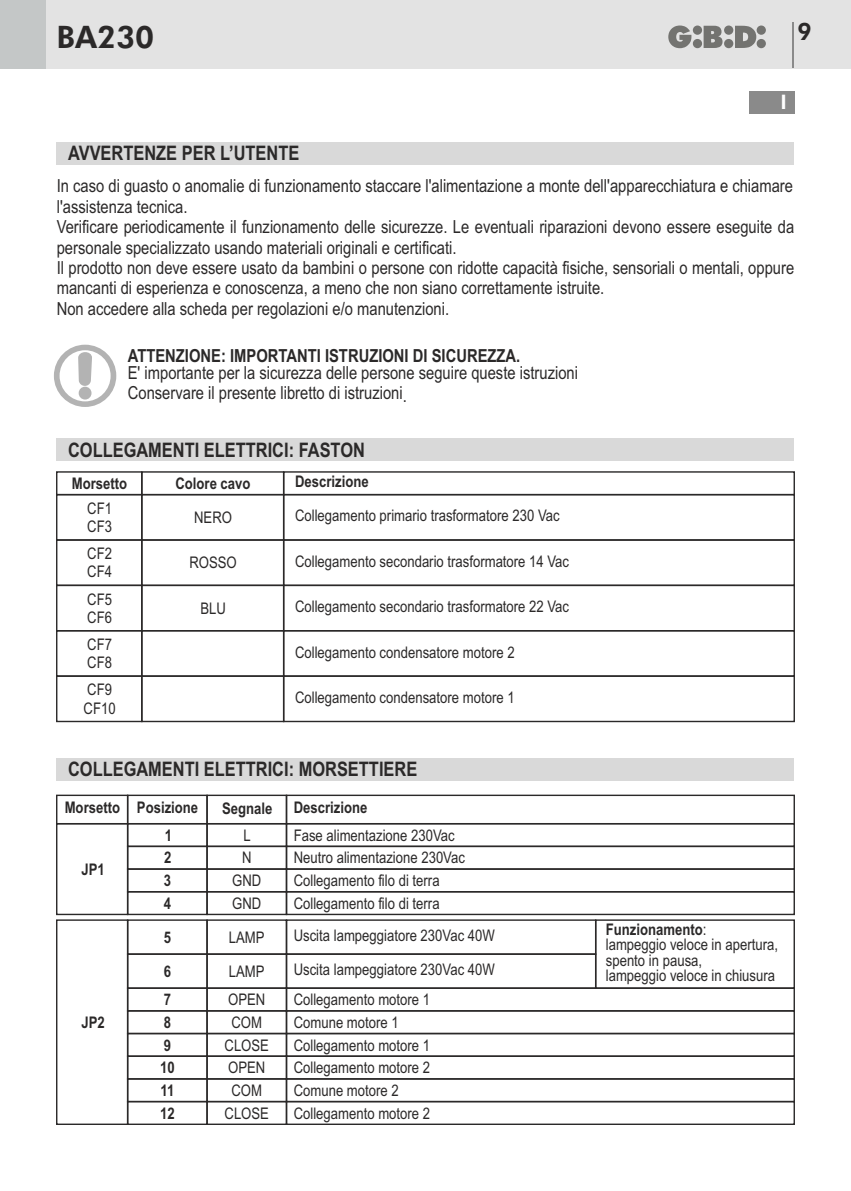
<style>
.page{position:relative;width:851px;height:1191px;background:#fff}
.page>*{position:absolute;margin:0;border:0;box-sizing:border-box;transform-origin:0 0}
.t1{font:800 31px "Futura BT";color:#2b2929}
.t2{font:800 24px "Futura BT";color:#2b2929}
.t3{font:700 20px "Arial Narrow";color:#2b2929}
.t4{font:800 20px "Futura BT";color:#fff}
.t5{font:18px/20.4px "Arial Narrow";color:#2b2929}
.t6{font:700 18px "Arial Narrow";color:#2b2929}
.t7{font:16px/22.6px "Arial Narrow";color:#2b2929}
.t8{font:700 16px/22.6px "Arial Narrow";color:#2b2929}
.s1{font-weight:700}
</style>
<div class="page">
<div style="left:0;top:0;width:850px;height:68px;background:#e3e3e3"></div>
<div style="left:0;top:0;width:45px;height:68px;background:#c4c7c7"></div>
<svg style="left:668px;top:26px;width:97px;height:22px"></svg>
<hr style="left:792px;top:23px;width:2px;height:45px;background:#8a8a8a">
<div style="left:748px;top:91px;width:46px;height:22px;background:#8a8a8a"></div>
<div style="left:57px;top:142px;width:737px;height:22px;background:#d9d9d9"></div>
<svg style="left:78px;top:352px;width:14px;height:48px"></svg>
<div style="left:54px;top:345px;width:62px;height:62px;border:6px solid #b3b3b3;border-radius:50%"></div>
<div style="left:57px;top:438px;width:737px;height:23px;background:#d9d9d9"></div>
<div style="left:141px;top:471px;width:143px;height:24px;border:1px solid #2b2929"></div>
<div style="left:141px;top:494px;width:143px;height:47px;border:1px solid #2b2929"></div>
<div style="left:141px;top:539px;width:143px;height:47px;border:1px solid #2b2929"></div>
<div style="left:141px;top:584px;width:143px;height:47px;border:1px solid #2b2929"></div>
<div style="left:141px;top:630px;width:143px;height:47px;border:1px solid #2b2929"></div>
<div style="left:141px;top:675px;width:143px;height:47px;border:1px solid #2b2929"></div>
<div style="left:283px;top:471px;width:511px;height:24px;border:1px solid #2b2929"></div>
<div style="left:283px;top:494px;width:511px;height:47px;border:1px solid #2b2929"></div>
<div style="left:283px;top:539px;width:511px;height:47px;border:1px solid #2b2929"></div>
<div style="left:283px;top:584px;width:511px;height:47px;border:1px solid #2b2929"></div>
<div style="left:283px;top:630px;width:511px;height:47px;border:1px solid #2b2929"></div>
<div style="left:283px;top:675px;width:511px;height:47px;border:1px solid #2b2929"></div>
<div style="left:56px;top:471px;width:86px;height:24px;border:1px solid #2b2929"></div>
<div style="left:56px;top:494px;width:86px;height:47px;border:1px solid #2b2929"></div>
<div style="left:56px;top:539px;width:86px;height:47px;border:1px solid #2b2929"></div>
<div style="left:56px;top:584px;width:86px;height:47px;border:1px solid #2b2929"></div>
<div style="left:56px;top:630px;width:86px;height:47px;border:1px solid #2b2929"></div>
<div style="left:56px;top:675px;width:86px;height:47px;border:1px solid #2b2929"></div>
<div style="left:57px;top:757px;width:737px;height:23px;background:#d9d9d9"></div>
<div style="left:56px;top:794px;width:72px;height:30px;border:1px solid #2b2929"></div>
<div style="left:56px;top:823px;width:72px;height:92px;border:1px solid #2b2929"></div>
<div style="left:56px;top:919px;width:72px;height:206px;border:1px solid #2b2929"></div>
<div style="left:127px;top:794px;width:81px;height:30px;border:1px solid #2b2929"></div>
<div style="left:127px;top:823px;width:81px;height:24px;border:1px solid #2b2929"></div>
<div style="left:206px;top:823px;width:81px;height:24px;border:1px solid #2b2929"></div>
<div style="left:206px;top:794px;width:81px;height:30px;border:1px solid #2b2929"></div>
<div style="left:286px;top:794px;width:508px;height:30px;border:1px solid #2b2929"></div>
<div style="left:286px;top:823px;width:508px;height:24px;border:1px solid #2b2929"></div>
<div style="left:206px;top:845px;width:81px;height:24px;border:1px solid #2b2929"></div>
<div style="left:127px;top:845px;width:81px;height:24px;border:1px solid #2b2929"></div>
<div style="left:127px;top:868px;width:81px;height:24px;border:1px solid #2b2929"></div>
<div style="left:206px;top:868px;width:81px;height:24px;border:1px solid #2b2929"></div>
<div style="left:286px;top:845px;width:508px;height:24px;border:1px solid #2b2929"></div>
<div style="left:286px;top:868px;width:508px;height:24px;border:1px solid #2b2929"></div>
<div style="left:127px;top:891px;width:81px;height:24px;border:1px solid #2b2929"></div>
<div style="left:127px;top:987px;width:81px;height:24px;border:1px solid #2b2929"></div>
<div style="left:127px;top:1010px;width:81px;height:24px;border:1px solid #2b2929"></div>
<div style="left:127px;top:1032px;width:81px;height:25px;border:1px solid #2b2929"></div>
<div style="left:127px;top:1055px;width:81px;height:24px;border:1px solid #2b2929"></div>
<div style="left:127px;top:1078px;width:81px;height:24px;border:1px solid #2b2929"></div>
<div style="left:127px;top:1100px;width:81px;height:25px;border:1px solid #2b2929"></div>
<div style="left:127px;top:919px;width:81px;height:35px;border:1px solid #2b2929"></div>
<div style="left:127px;top:953px;width:81px;height:36px;border:1px solid #2b2929"></div>
<div style="left:206px;top:891px;width:81px;height:24px;border:1px solid #2b2929"></div>
<div style="left:206px;top:987px;width:81px;height:24px;border:1px solid #2b2929"></div>
<div style="left:206px;top:1010px;width:81px;height:24px;border:1px solid #2b2929"></div>
<div style="left:206px;top:1032px;width:81px;height:25px;border:1px solid #2b2929"></div>
<div style="left:206px;top:1055px;width:81px;height:24px;border:1px solid #2b2929"></div>
<div style="left:206px;top:1078px;width:81px;height:24px;border:1px solid #2b2929"></div>
<div style="left:206px;top:1100px;width:81px;height:25px;border:1px solid #2b2929"></div>
<div style="left:206px;top:919px;width:81px;height:35px;border:1px solid #2b2929"></div>
<div style="left:286px;top:919px;width:310px;height:35px;border:1px solid #2b2929"></div>
<div style="left:286px;top:953px;width:310px;height:36px;border:1px solid #2b2929"></div>
<div style="left:206px;top:953px;width:81px;height:36px;border:1px solid #2b2929"></div>
<div style="left:286px;top:891px;width:508px;height:24px;border:1px solid #2b2929"></div>
<div style="left:286px;top:987px;width:508px;height:24px;border:1px solid #2b2929"></div>
<div style="left:286px;top:1010px;width:508px;height:24px;border:1px solid #2b2929"></div>
<div style="left:286px;top:1032px;width:508px;height:25px;border:1px solid #2b2929"></div>
<div style="left:286px;top:1055px;width:508px;height:24px;border:1px solid #2b2929"></div>
<div style="left:286px;top:1078px;width:508px;height:24px;border:1px solid #2b2929"></div>
<div style="left:286px;top:1100px;width:508px;height:25px;border:1px solid #2b2929"></div>
<div style="left:595px;top:919px;width:199px;height:70px;border:1px solid #2b2929"></div>
<h1 class="t1" style="left:56px;top:24px;width:99px">BA230</h1>
<h2 class="t2" style="left:797px;top:22px;width:16px">9</h2>
<p class="t4" style="left:780px;top:94px;width:8px">I</p>
<p class="t3" style="left:68px;top:146px;width:233px">AVVERTENZE PER L’UTENTE</p>
<p class="t5" style="left:57px;top:177px;width:739px">In caso di guasto o anomalie di funzionamento staccare l'alimentazione a monte dell'apparecchiatura e chiamare l'assistenza tecnica.<br>Verificare periodicamente il funzionamento delle sicurezze. Le eventuali riparazioni devono essere eseguite da personale specializzato usando materiali originali e certificati.<br>Il prodotto non deve essere usato da bambini o persone con ridotte capacità fisiche, sensoriali o mentali, oppure mancanti di esperienza e conoscenza, a meno che non siano correttamente istruite.<br>Non accedere alla scheda per regolazioni e/o manutenzioni.</p>
<p class="t6" style="left:128px;top:348px;width:394px">ATTENZIONE: IMPORTANTI ISTRUZIONI DI SICUREZZA.</p>
<p class="t5" style="left:128px;top:364px;width:451px">E' importante per la sicurezza delle persone seguire queste istruzioni<br>Conservare il presente libretto di istruzioni.</p>
<p class="t3" style="left:68px;top:442px;width:298px">COLLEGAMENTI ELETTRICI: FASTON</p>
<p class="t8" style="left:175px;top:473px;width:77px">Colore cavo</p>
<p class="t7" style="left:194px;top:507px;width:39px">NERO</p>
<p class="t7" style="left:189px;top:553px;width:49px">ROSSO</p>
<p class="t7" style="left:200px;top:598px;width:27px">BLU</p>
<p class="t8" style="left:295px;top:472px;width:75px">Descrizione</p>
<p class="t7" style="left:295px;top:506px;width:266px">Collegamento primario trasformatore 230 Vac</p>
<p class="t7" style="left:295px;top:551px;width:275px">Collegamento secondario trasformatore 14 Vac</p>
<p class="t7" style="left:295px;top:597px;width:275px">Collegamento secondario trasformatore 22 Vac</p>
<p class="t7" style="left:295px;top:642px;width:221px">Collegamento condensatore motore 2</p>
<p class="t7" style="left:295px;top:687px;width:221px">Collegamento condensatore motore 1</p>
<p class="t8" style="left:72px;top:473px;width:57px">Morsetto</p>
<p class="t7" style="left:87px;top:501px;width:26px;line-height:18.2px">CF1<br>CF3</p>
<p class="t7" style="left:87px;top:546px;width:26px;line-height:18.2px">CF2<br>CF4</p>
<p class="t7" style="left:87px;top:591px;width:26px;line-height:18.2px">CF5<br>CF6</p>
<p class="t7" style="left:87px;top:637px;width:26px;line-height:18.2px">CF7<br>CF8</p>
<p class="t7" style="left:83px;top:682px;width:34px;line-height:18.2px">CF9<br>CF10</p>
<p class="t3" style="left:68px;top:761px;width:350px">COLLEGAMENTI ELETTRICI: MORSETTIERE</p>
<p class="t8" style="left:65px;top:798px;width:57px">Morsetto</p>
<p class="t8" style="left:82px;top:859px;width:25px">JP1</p>
<p class="t8" style="left:82px;top:1012px;width:25px">JP2</p>
<p class="t8" style="left:137px;top:798px;width:63px">Posizione</p>
<p class="t8" style="left:222px;top:798px;width:52px">Segnale</p>
<p class="t7" style="left:243px;top:825px;width:9px">L</p>
<p class="t8" style="left:164px;top:848px;width:9px">2</p>
<p class="t7" style="left:242px;top:848px;width:11px">N</p>
<p class="t7" style="left:294px;top:848px;width:173px">Neutro alimentazione 230Vac</p>
<p class="t8" style="left:164px;top:870px;width:9px">3</p>
<p class="t7" style="left:232px;top:870px;width:31px">GND</p>
<p class="t7" style="left:293px;top:870px;width:147px">Collegamento filo di terra</p>
<p class="t8" style="left:293px;top:798px;width:75px">Descrizione</p>
<p class="t8" style="left:165px;top:825px;width:9px">1</p>
<p class="t7" style="left:294px;top:825px;width:162px">Fase alimentazione 230Vac</p>
<p class="t8" style="left:164px;top:893px;width:9px">4</p>
<p class="t8" style="left:164px;top:921px;width:9px;line-height:34px">5<br>6</p>
<p class="t8" style="left:160px;top:989px;width:16px">7<br>8<br>9<br>10<br>11<br>12</p>
<p class="t7" style="left:232px;top:893px;width:31px">GND</p>
<p class="t7" style="left:229px;top:921px;width:37px;line-height:34px">LAMP<br>LAMP</p>
<p class="t7" style="left:224px;top:989px;width:46px;text-align:center">OPEN<br>COM<br>CLOSE<br>OPEN<br>COM<br>CLOSE</p>
<p class="t7" style="left:293px;top:888px;width:203px;line-height:32.4px">Collegamento filo di terra<br>Uscita lampeggiatore 230Vac 40W</p>
<p class="t7" style="left:293px;top:956px;width:203px;line-height:30px">Uscita lampeggiatore 230Vac 40W<br>Collegamento motore 1</p>
<p class="t7" style="left:293px;top:1012px;width:138px">Comune motore 1<br>Collegamento motore 1<br>Collegamento motore 2<br>Comune motore 2<br>Collegamento motore 2</p>
<p class="t7" style="left:605px;top:923px;width:174px;line-height:15.4px"><span class="s1">Funzionamento</span>:<br>lampeggio veloce in apertura, spento in pausa,<br>lampeggio veloce in chiusura</p>
</div>
